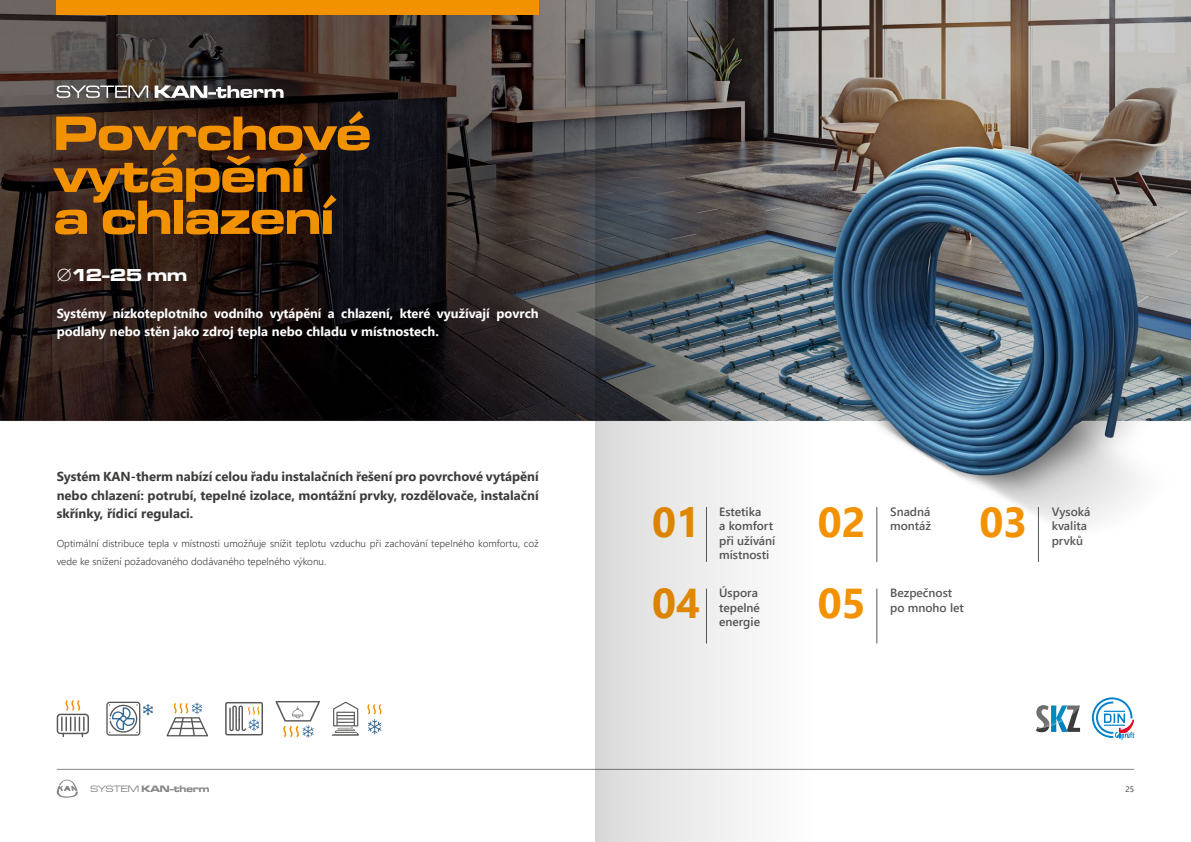
<style>
.page{position:relative;width:1191px;height:842px;background:#fff}
.page>*{position:absolute;margin:0;border:0;box-sizing:border-box;transform-origin:0 0}
.t1{font:50px/42px "Microgramma D Bol Ext";color:#f39200}
.t2{font:700 41.7px/81.6px "Segoe UI";color:#f39200}
.t3{font:18px "Microgramma D Bol Ext";color:#fff}
.t4{font:700 13px/18px "Segoe UI";color:#3c3c3b;text-align:justify}
.t5{font:700 13px/18px "Segoe UI";color:#fff}
.t6{font:600 12px/14.4px "Segoe UI";color:#575756}
.t7{font:300 10px/18px "Segoe UI";color:#3c3c3b}
.t8{font:9.6px "Microgramma D Bol Ext";color:#878787}
.t9{font:8px "Segoe UI";color:#3c3c3b}
.s1{font-family:"Microgramma D Med Ext"}
</style>
<div class="page">
<svg style="left:57px;top:779px;width:21px;height:19px"></svg>
<img style="left:0;top:0;width:1191px;height:770px">
<svg style="left:57px;top:700px;width:32px;height:37px"></svg>
<svg style="left:106px;top:702px;width:47px;height:34px"></svg>
<svg style="left:166px;top:702px;width:42px;height:34px"></svg>
<svg style="left:224px;top:701px;width:40px;height:36px"></svg>
<svg style="left:275px;top:701px;width:45px;height:37px"></svg>
<svg style="left:367px;top:704px;width:15px;height:30px"></svg>
<svg style="left:332px;top:702px;width:27px;height:34px"></svg>
<svg style="left:1091px;top:697px;width:43px;height:43px"></svg>
<svg style="left:1036px;top:705px;width:44px;height:27px"></svg>
<hr style="left:57px;top:769px;width:1077px;height:1px;background:#878787">
<svg style="left:57px;top:85px;width:226px;height:13px"></svg>
<div style="left:57px;top:0;width:482px;height:14px;background:#f39200"></div>
<hr style="left:876px;top:507px;width:1px;height:55px;background:#575756">
<hr style="left:1038px;top:507px;width:1px;height:55px;background:#575756">
<hr style="left:876px;top:589px;width:1px;height:54px;background:#575756">
<svg style="left:595px;top:0;width:221px;height:842px"></svg>
<h1 class="t1" style="left:54px;top:112px;width:319px">Povrchové vytápění<br>a chlazení</h1>
<h3 class="t3" style="left:57px;top:262px;width:132px">∅12-25 mm</h3>
<p class="t5" style="left:57px;top:304px;width:483px">Systémy nízkoteplotního vodního vytápění a chlazení, které využívají povrch podlahy nebo stěn jako zdroj tepla nebo chladu v místnostech.</p>
<p class="t4" style="left:57px;top:467px;width:483px">Systém KAN-therm nabízí celou řadu instalačních řešení pro povrchové vytápění nebo chlazení: potrubí, tepelné izolace, montážní prvky, rozdělovače, instalační skřínky, řídicí regulaci.</p>
<p class="t7" style="left:57px;top:533px;width:483px">Optimální distribuce tepla v místnosti umožňuje snížit teplotu vzduchu při zachování tepelného komfortu, což vede ke snížení požadovaného dodávaného tepelného výkonu.</p>
<h2 class="t2" style="left:652px;top:478px;width:49px">01<br>04</h2>
<h2 class="t2" style="left:818px;top:478px;width:49px">02</h2>
<h2 class="t2" style="left:979px;top:478px;width:49px">03</h2>
<p class="t6" style="left:890px;top:503px;width:42px">Snadná montáž</p>
<p class="t6" style="left:1051px;top:503px;width:40px">Vysoká kvalita prvků</p>
<p class="t6" style="left:719px;top:503px;width:58px">Estetika<br>a komfort při užívání místnosti</p>
<p class="t6" style="left:719px;top:585px;width:42px">Úspora tepelné energie</p>
<p class="t6" style="left:890px;top:585px;width:75px">Bezpečnost po mnoho let</p>
<h2 class="t2" style="left:818px;top:559px;width:49px">05</h2>
<p class="t8" style="left:90px;top:782px;width:121px"><span class="s1">SYSTEM</span> KAN-therm</p>
<p class="t9" style="left:1125px;top:781px;width:10px">25</p>
</div>
